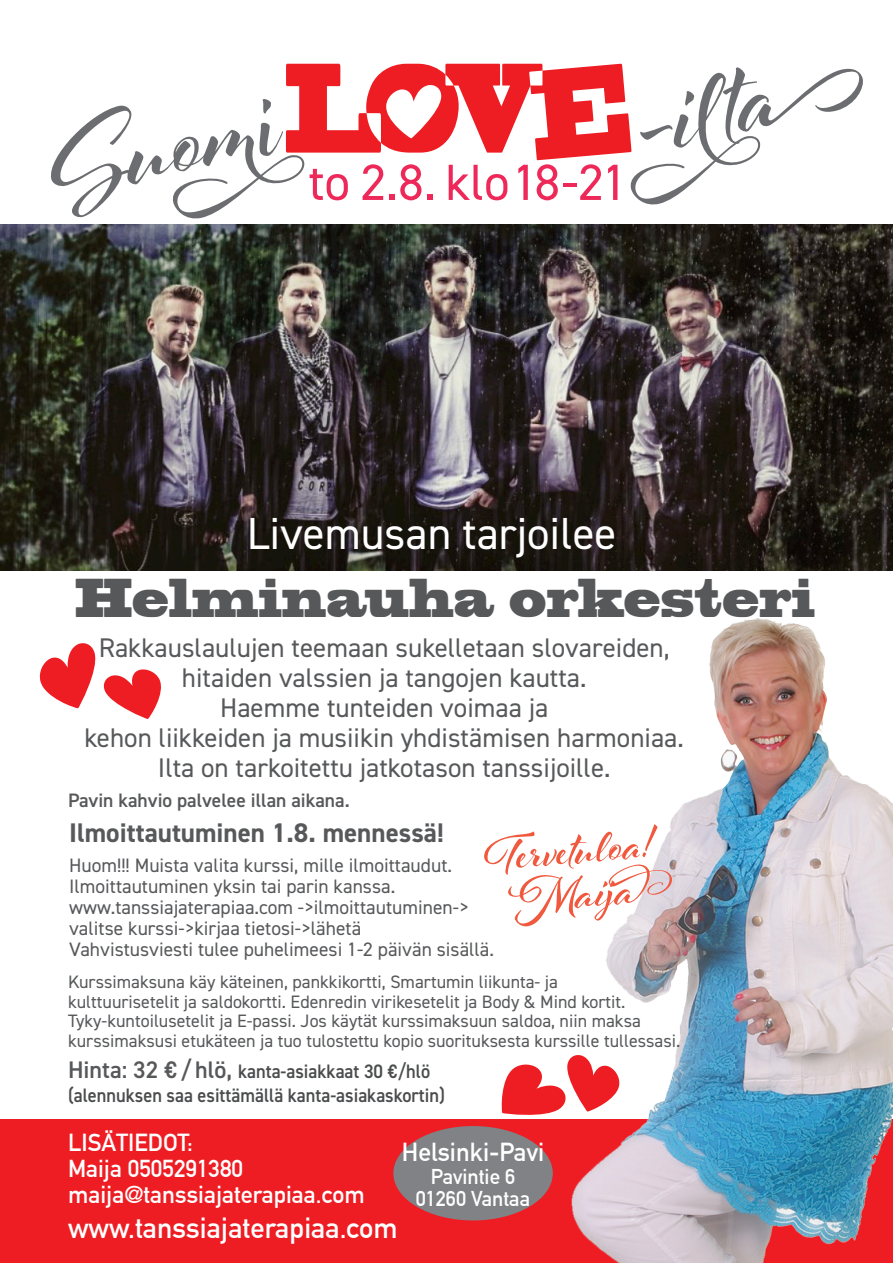
<style>
.page{position:relative;width:893px;height:1263px;background:#fff}
.page>*{position:absolute;margin:0;border:0;box-sizing:border-box;transform-origin:0 0}
.leipistä{font:700 117.9px "Al Fresco";color:#6c6d70}
.leipistä-2{font:700 53.4px/44.2px "Al Fresco";color:#f0593e;text-align:center}
.leipistä-3{font:51px "Blackoak Std";color:#57585a;scale:.55 1}
.leipistä-4{font:51px "DIN2014";color:#ee2858}
.leipistä-5{font:45px "DIN2014";color:#fff}
.leipistä-6{font:700 28.5px "DIN Alternate";color:#fff}
.leipis{font:27px/30px "DIN2014";color:#57585a;text-align:center}
.leipistä-7{font:700 27px "DIN2014";color:#57585a}
.leipistä-8{font:700 25.5px "DIN Alternate";color:#fff}
.leipistä-9{font:700 24.15px "DIN Alternate";color:#fff}
.leipistä-10{font:700 24px "DIN Alternate";color:#fff}
.leipistä-11{font:700 21px/22.5px "DIN Alternate";color:#fff;text-align:center}
.leipistä-12{font:19.5px/21px "DIN2014";color:#57585a}
.leipistä-13{font:600 19.5px/24px "DIN2014";color:#4b4c4d;scale:.94 1}
.leipistä-14{font:600 19.5px "DIN2014";color:#57585a}
.leipistä-15{font:18px/19.5px "DIN2014";color:#57585a}
.s1{font-size:24px;color:#57585a}
</style>
<div class="page">
<div style="left:0;top:1120px;width:893px;height:143px;background:#ee1d23"></div>
<div style="left:393px;top:1126px;width:160px;height:94px;background:#808285;border-radius:50%"></div>
<img style="left:0;top:224px;width:893px;height:346px">
<img style="left:566px;top:618px;width:327px;height:645px">
<svg style="left:39px;top:643px;width:122px;height:76px"></svg>
<svg style="left:501px;top:1053px;width:119px;height:66px"></svg>
<svg style="left:285px;top:64px;width:346px;height:96px"></svg>
<p class="leipistä" style="left:616px;top:50px;width:150px;rotate:-15deg">-ilta</p>
<p class="leipistä" style="left:33px;top:90px;width:212px;rotate:-12deg">Suom</p>
<p class="leipistä-4" style="left:309px;top:151px;width:320px">to 2.8. klo 18-21</p>
<p class="leipistä-5" style="left:247px;top:506px;width:371px">Livemusan tarjoilee</p>
<p class="leipistä-3" style="left:76px;top:564px;width:1346px">Helminauha orkesteri</p>
<p class="leipis" style="left:99px;top:632px;width:572px">Rakkauslaulujen teemaan sukelletaan slovareiden,</p>
<p class="leipis" style="left:182px;top:662px;width:406px">hitaiden valssien ja tangojen kautta.</p>
<p class="leipis" style="left:85px;top:692px;width:601px">Haemme tunteiden voimaa ja<br>kehon liikkeiden ja musiikin yhdistämisen harmoniaa.</p>
<p class="leipis" style="left:158px;top:752px;width:454px">Ilta on tarkoitettu jatkotason tanssijoille.</p>
<p class="leipistä-14" style="left:68px;top:787px;width:283px">Pavin kahvio palvelee illan aikana.</p>
<p class="leipistä-7" style="left:69px;top:815px;width:376px">Ilmoittautuminen 1.8. mennessä!</p>
<p class="leipistä-12" style="left:69px;top:854px;width:384px">Huom!!! Muista valita kurssi, mille ilmoittaudut.</p>
<p class="leipistä-12" style="left:69px;top:875px;width:328px">Ilmoittautuminen yksin tai parin kanssa.</p>
<p class="leipistä-12" style="left:69px;top:896px;width:401px">www.tanssiajaterapiaa.com -&gt;ilmoittautuminen-&gt; valitse kurssi-&gt;kirjaa tietosi-&gt;lähetä</p>
<p class="leipistä-12" style="left:69px;top:938px;width:426px">Vahvistusviesti tulee puhelimeesi 1-2 päivän sisällä.</p>
<p class="leipistä-2" style="left:482px;top:830px;width:170px;rotate:-5deg">Tervetuloa!<br>Maija</p>
<p class="leipistä-15" style="left:68px;top:972px;width:614px">Kurssimaksuna käy käteinen, pankkikortti, Smartumin liikunta- ja<br>kulttuurisetelit ja saldokortti. Edenredin virikesetelit ja Body &amp; Mind kortit.<br>Tyky-kuntoilusetelit ja E-passi. Jos käytät kurssimaksuun saldoa, niin maksa kurssimaksusi etukäteen ja tuo tulostettu kopio suorituksesta kurssille tullessasi.</p>
<p class="leipistä-13" style="left:68px;top:1059px;width:402px"><span class="s1">Hinta: 32 € / hlö,</span> kanta-asiakkaat 30 €/hlö (alennuksen saa esittämällä kanta-asiakaskortin)</p>
<p class="leipistä-9" style="left:68px;top:1124px;width:126px">LISÄTIEDOT:</p>
<p class="leipistä-10" style="left:68px;top:1150px;width:177px">Maija 0505291380</p>
<p class="leipistä-10" style="left:68px;top:1176px;width:298px">maija@tanssiajaterapiaa.com</p>
<p class="leipistä-6" style="left:68px;top:1206px;width:331px">www.tanssiajaterapiaa.com</p>
<p class="leipistä-8" style="left:402px;top:1133px;width:144px">Helsinki-Pavi</p>
<p class="leipistä-11" style="left:416px;top:1164px;width:116px">Pavintie 6<br>01260 Vantaa</p>
</div>
